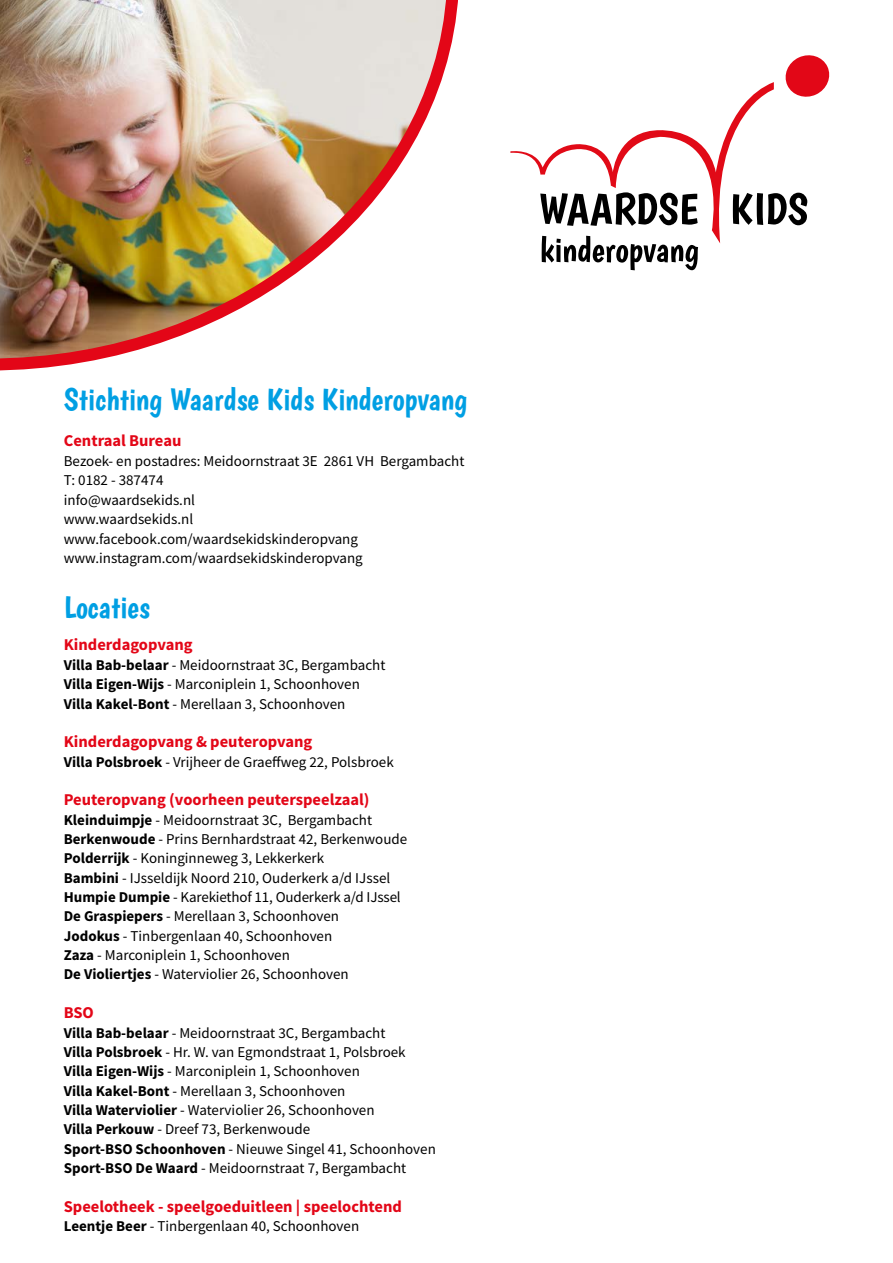
<style>
.page{position:relative;width:893px;height:1263px;background:#fff}
.page>*{position:absolute;margin:0;border:0;box-sizing:border-box;transform-origin:0 0}
.t1{font:31.5px "Boogaloo";color:#009fe3}
.t2{font:700 16.5px "Source Sans Pro";color:#e30617}
.t3{font:15px/19.4px "Source Sans Pro";color:#000}
.s1{font-weight:700}
</style>
<div class="page">
<svg style="left:510px;top:55px;width:319px;height:215px"></svg>
<img style="left:0;top:0;width:458px;height:370px">
<h1 class="t1" style="left:64px;top:381px;width:405px">Stichting Waardse Kids Kinderopvang</h1>
<p class="t2" style="left:64px;top:430px;width:119px">Centraal Bureau</p>
<p class="t3" style="left:64px;top:451px;width:402px">Bezoek- en postadres: Meidoornstraat 3E 2861 VH Bergambacht T: 0182 - 387474<br>info@waardsekids.nl<br>www.waardsekids.nl www.facebook.com/waardsekidskinderopvang www.instagram.com/waardsekidskinderopvang</p>
<h1 class="t1" style="left:64px;top:588px;width:88px">Locaties</h1>
<p class="t2" style="left:64px;top:634px;width:130px">Kinderdagopvang</p>
<p class="t3" style="left:64px;top:655px;width:323px"><span class="s1">Villa Bab-belaar</span> - Meidoornstraat 3C, Bergambacht<br><span class="s1">Villa Eigen-Wijs</span> - Marconiplein 1, Schoonhoven<br><span class="s1">Villa Kakel-Bont</span> - Merellaan 3, Schoonhoven</p>
<p class="t2" style="left:64px;top:731px;width:250px">Kinderdagopvang &amp; peuteropvang</p>
<p class="t3" style="left:64px;top:752px;width:331px"><span class="s1">Villa Polsbroek</span> - Vrijheer de Graeffweg 22, Polsbroek</p>
<p class="t2" style="left:64px;top:789px;width:307px">Peuteropvang (voorheen peuterspeelzaal)</p>
<p class="t3" style="left:64px;top:810px;width:345px"><span class="s1">Kleinduimpje</span> - Meidoornstraat 3C, Bergambacht <span class="s1">Berkenwoude</span> - Prins Bernhardstraat 42, Berkenwoude <span class="s1">Polderrijk</span> - Koninginneweg 3, Lekkerkerk<br><span class="s1">Bambini</span> - IJsseldijk Noord 210, Ouderkerk a/d IJssel <span class="s1">Humpie Dumpie</span> - Karekiethof 11, Ouderkerk a/d IJssel <span class="s1">De Graspiepers</span> - Merellaan 3, Schoonhoven<br><span class="s1">Jodokus</span> - Tinbergenlaan 40, Schoonhoven<br><span class="s1">Zaza</span> - Marconiplein 1, Schoonhoven<br><span class="s1">De Violiertjes</span> - Waterviolier 26, Schoonhoven</p>
<p class="t2" style="left:64px;top:1001px;width:32px">BSO</p>
<p class="t3" style="left:64px;top:1023px;width:374px"><span class="s1">Villa Bab-belaar</span> - Meidoornstraat 3C, Bergambacht<br><span class="s1">Villa Polsbroek</span> - Hr. W. van Egmondstraat 1, Polsbroek <span class="s1">Villa Eigen-Wijs</span> - Marconiplein 1, Schoonhoven<br><span class="s1">Villa Kakel-Bont</span> - Merellaan 3, Schoonhoven<br><span class="s1">Villa Waterviolier</span> - Waterviolier 26, Schoonhoven<br><span class="s1">Villa Perkouw</span> - Dreef 73, Berkenwoude<br><span class="s1">Sport-BSO Schoonhoven</span> - Nieuwe Singel 41, Schoonhoven <span class="s1">Sport-BSO De Waard</span> - Meidoornstraat 7, Bergambacht</p>
<p class="t2" style="left:64px;top:1195px;width:340px">Speelotheek - speelgoeduitleen | speelochtend</p>
<p class="t3" style="left:64px;top:1216px;width:297px"><span class="s1">Leentje Beer</span> - Tinbergenlaan 40, Schoonhoven</p>
</div>
